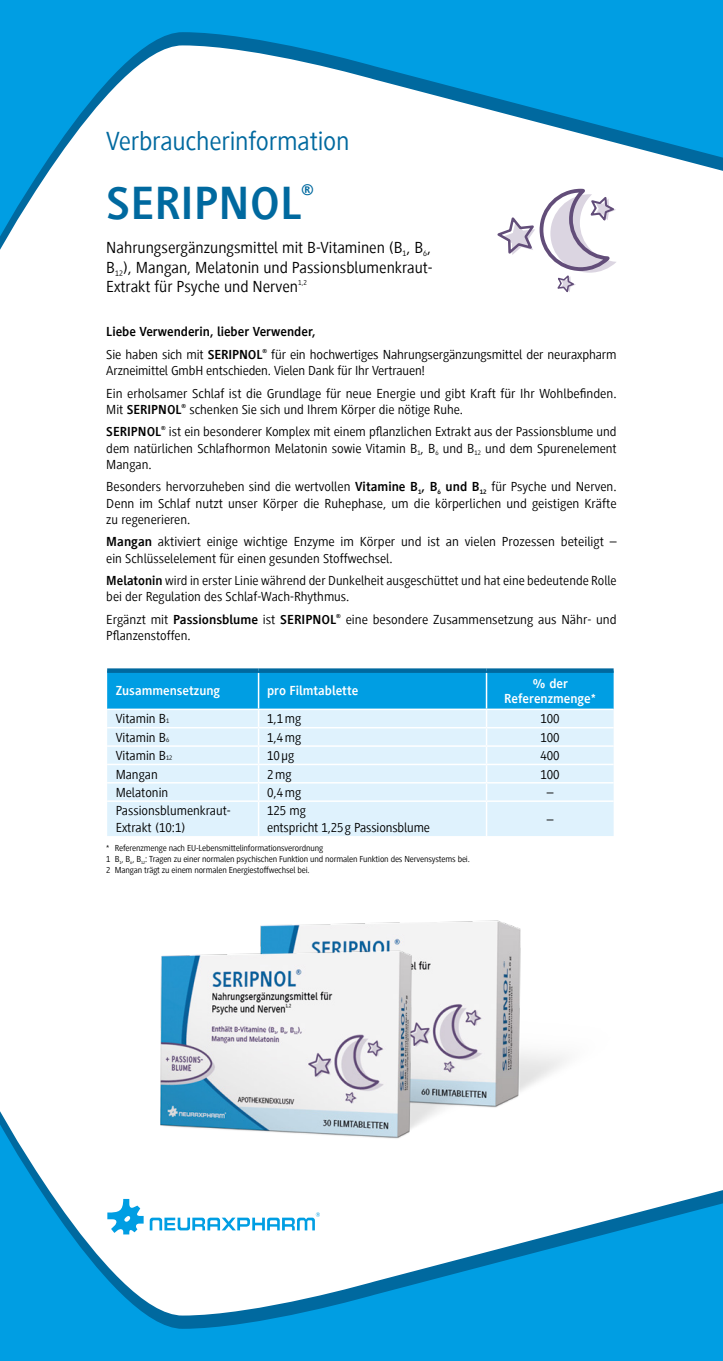
<style>
.page{position:relative;width:723px;height:1361px;background:#fff}
.page>*{position:absolute;margin:0;border:0;box-sizing:border-box;transform-origin:0 0}
.t1{font:700 48px "Generis Sans Com";color:#00699f}
.t2{font:27px "Generis Sans Com";letter-spacing:-.01em;color:#00699f}
.t3{font:16.5px/19.8px "Generis Sans Com";color:#000;text-align:justify}
.t4{font:700 16.2px "Generis Sans Com";color:#00699f}
.t5{font:13.5px/16.2px "Generis Sans Com";color:#000}
.t6{font:700 13.5px/15px "Generis Sans Com";color:#fff;text-align:center}
.t7{font:700 13.5px "Generis Sans Com";color:#000}
.t8{font:9px/10.8px "Generis Sans Com";letter-spacing:-.015em;color:#000}
.t9{font:7.35px "Generis Sans Com";color:#000}
.t10{font:700 6.15px "Generis Sans Com";color:#000}
.s1{font-weight:700}
.s2{font-weight:400}
.s3{font-size:6.75px}
</style>
<div class="page">
<svg style="left:0;top:1111px;width:723px;height:250px;fill:#009ee3"></svg>
<svg style="left:0;top:0;width:723px;height:250px"></svg>
<svg style="left:150px;top:1212px;width:170px;height:18px"></svg>
<svg style="left:107px;top:1199px;width:37px;height:35px"></svg>
<img style="left:510px;top:925px;width:103px;height:223px">
<img style="left:151px;top:920px;width:359px;height:259px">
<div style="left:107px;top:802px;width:506px;height:34px;background:#dff2fd"></div>
<svg style="left:107px;top:673px;width:506px;height:127px;background:#a2dbf5"></svg>
<hr style="left:258px;top:802px;width:1px;height:34px;background:#fff">
<hr style="left:486px;top:802px;width:1px;height:34px;background:#fff">
<div style="left:107px;top:668px;width:152px;height:5px;background:#00699f"></div>
<div style="left:259px;top:668px;width:227px;height:5px;background:#00699f"></div>
<div style="left:486px;top:668px;width:127px;height:5px;background:#00699f"></div>
<svg style="left:497px;top:188px;width:120px;height:105px"></svg>
<h2 class="t2" style="left:106px;top:127px;width:245px">Verbraucherinformation</h2>
<h1 class="t1" style="left:106px;top:177px;width:197px">SERIPNOL</h1>
<p class="t4" style="left:301px;top:180px;width:14px">®</p>
<p class="t3" style="left:106px;top:237px;width:328px">Nahrungsergänzungsmittel mit B-Vitaminen (B<sub>1</sub>, B<sub>6</sub>, B<sub>12</sub>), Mangan, Melatonin und Passionsblumenkraut-Extrakt für Psyche und Nerven</p>
<p class="t9" style="left:298px;top:278px;width:10px">1,2</p>
<p class="t5" style="left:106px;top:320px;width:512px;line-height:22.6px"><span class="s1">Liebe Verwenderin, lieber Verwender,<br></span>Sie haben sich mit <span class="s1">SERIPNOL</span><sup>®</sup> für ein hochwertiges Nahrungsergänzungsmittel der neuraxpharm</p>
<p class="t5" style="left:106px;top:359px;width:512px;line-height:22.6px">Arzneimittel GmbH entschieden. Vielen Dank für Ihr Vertrauen!<br>Ein erholsamer Schlaf ist die Grundlage für neue Energie und gibt Kraft für Ihr Wohlbefinden.</p>
<p class="t7" style="left:106px;top:402px;width:77px"><span class="s2">Mit</span> SERIPNOL</p>
<p class="t10" style="left:182px;top:402px;width:6px">®</p>
<p class="t5" style="left:106px;top:398px;width:512px;line-height:22.6px;text-indent:83px">schenken Sie sich und Ihrem Körper die nötige Ruhe.<br><span class="s1">SERIPNOL</span><sup>®</sup> ist ein besonderer Komplex mit einem pflanzlichen Extrakt aus der Passionsblume und</p>
<p class="t5" style="left:106px;top:440px;width:512px">dem natürlichen Schlafhormon Melatonin sowie Vitamin B<sub>1</sub>, B<sub>6</sub> und B<sub>12</sub> und dem Spurenelement<br>Mangan.</p>
<p class="t5" style="left:106px;top:479px;width:512px;text-align:justify">Besonders hervorzuheben sind die wertvollen <span class="s1">Vitamine B</span><sub>1</sub><span class="s1">, B</span><sub>6</sub> <span class="s1">und B</span><sub>12</sub> für Psyche und Nerven.<br>Denn im Schlaf nutzt unser Körper die Ruhephase, um die körperlichen und geistigen Kräfte zu regenerieren.</p>
<p class="t5" style="left:106px;top:534px;width:512px"><span class="s1">Mangan</span> aktiviert einige wichtige Enzyme im Körper und ist an vielen Prozessen beteiligt – ein Schlüsselelement für einen gesunden Stoffwechsel.</p>
<p class="t5" style="left:106px;top:573px;width:512px"><span class="s1">Melatonin</span> wird in erster Linie während der Dunkelheit ausgeschüttet und hat eine bedeutende Rolle bei der Regulation des Schlaf-Wach-Rhythmus.</p>
<p class="t7" style="left:106px;top:612px;width:231px"><span class="s2">Ergänzt mit</span> Passionsblume <span class="s2">ist</span> SERIPNOL</p>
<p class="t10" style="left:336px;top:612px;width:6px">®</p>
<p class="t5" style="left:346px;top:611px;width:272px">eine besondere Zusammensetzung aus Nähr- und</p>
<p class="t5" style="left:106px;top:628px;width:86px">Pflanzenstoffen.</p>
<p class="t6" style="left:116px;top:683px;width:106px">Zusammensetzung</p>
<p class="t6" style="left:267px;top:683px;width:93px">pro Filmtablette</p>
<p class="t6" style="left:504px;top:676px;width:93px">% der<br>Referenzmenge*</p>
<p class="t5" style="left:116px;top:711px;width:55px">Vitamin B<span class="s3">1</span></p>
<p class="t5" style="left:267px;top:711px;width:36px">1,1mg</p>
<p class="t5" style="left:540px;top:711px;width:21px">100</p>
<p class="t5" style="left:116px;top:729px;width:55px">Vitamin B<span class="s3">6</span></p>
<p class="t5" style="left:267px;top:729px;width:36px">1,4mg</p>
<p class="t5" style="left:540px;top:729px;width:21px">100</p>
<p class="t5" style="left:116px;top:748px;width:58px">Vitamin B<span class="s3">12</span></p>
<p class="t5" style="left:267px;top:748px;width:29px">10 µg</p>
<p class="t5" style="left:540px;top:748px;width:21px">400</p>
<p class="t5" style="left:116px;top:766px;width:44px">Mangan</p>
<p class="t5" style="left:267px;top:766px;width:26px">2mg</p>
<p class="t5" style="left:540px;top:766px;width:21px">100</p>
<p class="t5" style="left:116px;top:784px;width:54px">Melatonin</p>
<p class="t5" style="left:267px;top:784px;width:36px">0,4mg</p>
<p class="t5" style="left:547px;top:784px;width:8px">–</p>
<p class="t5" style="left:116px;top:802px;width:117px">Passionsblumenkraut-<br>Extrakt (10:1)</p>
<p class="t5" style="left:267px;top:802px;width:164px">125 mg<br>entspricht 1,25g Passionsblume</p>
<p class="t5" style="left:547px;top:811px;width:8px">–</p>
<p class="t8" style="left:106px;top:843px;width:365px">* Referenzmenge nach EU-Lebensmittelinformationsverordnung<br>1 B<sub>1</sub>, B<sub>6</sub>, B<sub>12</sub>: Tragen zu einer normalen psychischen Funktion und normalen Funktion des Nervensystems bei.<br>2 Mangan trägt zu einem normalen Energiestoffwechsel bei.</p>
</div>
